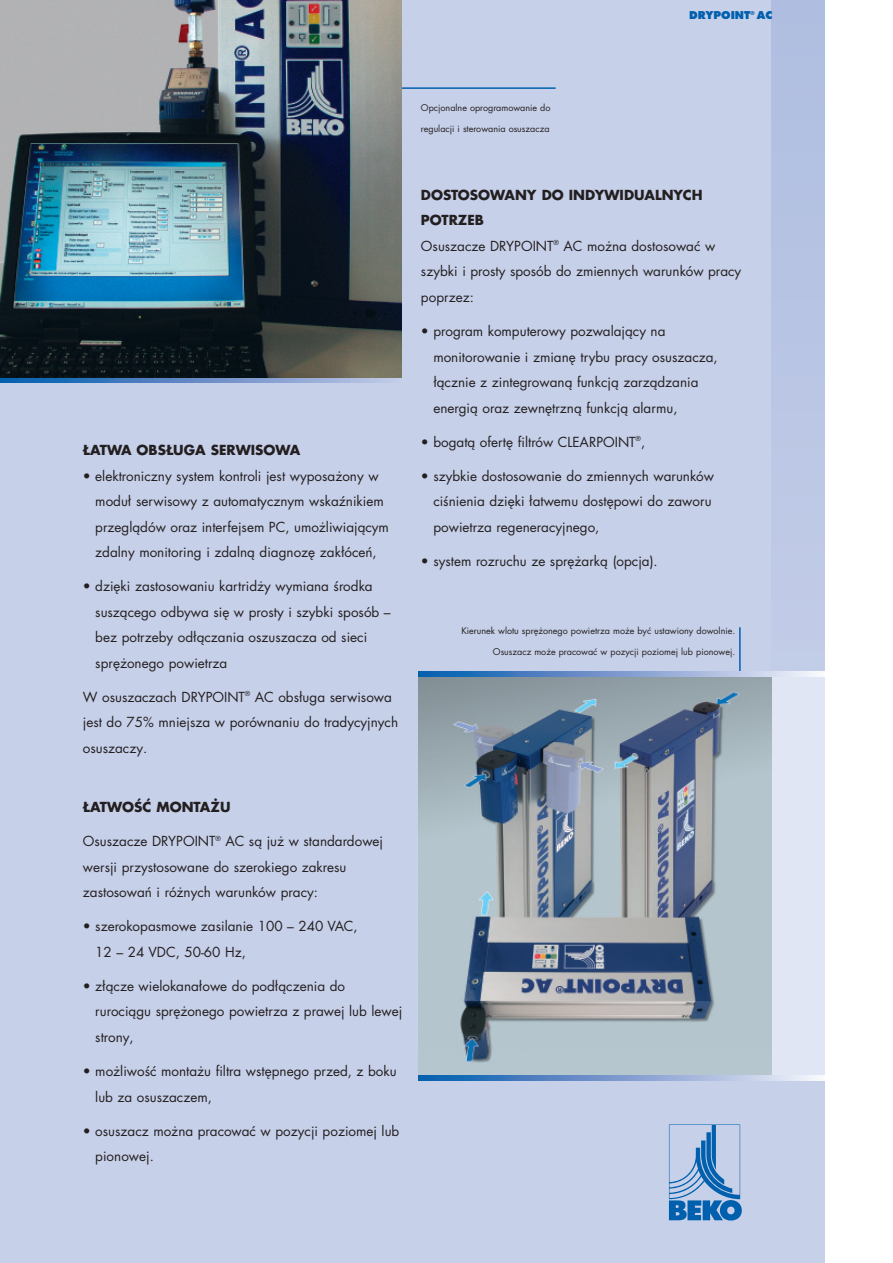
<style>
.page{position:relative;width:893px;height:1263px;background:#fff}
.page>*{position:absolute;margin:0;border:0;box-sizing:border-box;transform-origin:0 0}
.t1{font:13.5px/25.5px "Futura LT Pro";color:#231f20}
.t2{font:700 13.5px "Futura LT Pro";color:#231f20}
.t3{font:800 10.5px "Futura";color:#0160ae}
.t4{font:9px "Futura LT Pro";color:#231f20}
.s1{font-family:"Futura"}
.s2{font-weight:700}
</style>
<div class="page">
<div style="left:0;top:0;width:825px;height:1263px;background:#c7d0e9"></div>
<hr style="left:385px;top:87px;width:171px;height:2px;background:#0160ae">
<div style="left:772px;top:0;width:53px;height:811px;background:#b8c4e3"></div>
<div style="left:419px;top:676px;width:406px;height:400px;background:#e0e6f3"></div>
<img style="left:0;top:0;width:402px;height:378px">
<svg style="left:0;top:378px;width:385px;height:5px;background:#608dc7"></svg>
<hr style="left:739px;top:627px;width:2px;height:59px;background:#0160ae">
<img style="left:419px;top:676px;width:353px;height:400px">
<svg style="left:419px;top:672px;width:406px;height:4px;background:#7da0d1"></svg>
<svg style="left:419px;top:1076px;width:406px;height:4px;background:#7da0d1"></svg>
<svg style="left:669px;top:1124px;width:73px;height:96px"></svg>
<p class="t3" style="left:689px;top:11px;width:85px">DRYPOINT<sup>®</sup> AC</p>
<p class="t4" style="left:421px;top:101px;width:131px">Opcjonalne oprogramowanie do</p>
<p class="t4" style="left:421px;top:122px;width:130px">regulacji i sterowania osuszacza</p>
<p class="t2" style="left:83px;top:440px;width:219px">ŁATWA OBSŁUGA SERWISOWA</p>
<p class="t1" style="left:95px;top:463px;width:295px;text-indent:-12px"><span class="s1">•</span> elektroniczny system kontroli jest wyposażony w moduł serwisowy z automatycznym wskaźnikiem przeglądów oraz interfejsem PC, umożliwiającym zdalny monitoring i zdalną diagnozę zakłóceń,</p>
<p class="t1" style="left:95px;top:573px;width:297px;text-indent:-12px"><span class="s1">•</span> dzięki zastosowaniu kartridży wymiana środka suszącego odbywa się w prosty i szybki sposób – bez potrzeby odłączania oszuszacza od sieci sprężonego powietrza</p>
<p class="t1" style="left:83px;top:684px;width:317px">W osuszaczach DRYPOINT<sup>®</sup> AC obsługa serwisowa jest do 75% mniejsza w porównaniu do tradycyjnych osuszaczy.</p>
<p class="t2" style="left:83px;top:797px;width:149px">ŁATWOŚĆ MONTAŻU</p>
<p class="t1" style="left:83px;top:828px;width:302px">Osuszacze DRYPOINT<sup>®</sup> AC są już w standardowej wersji przystosowane do szerokiego zakresu zastosowań i różnych warunków pracy:</p>
<p class="t1" style="left:95px;top:913px;width:264px;text-indent:-12px"><span class="s1">•</span> szerokopasmowe zasilanie 100 – 240 VAC,<br>12 – 24 VDC, 50-60 Hz,</p>
<p class="t1" style="left:95px;top:973px;width:309px;text-indent:-12px"><span class="s1">•</span> złącze wielokanałowe do podłączenia do rurociągu sprężonego powietrza z prawej lub lewej strony,</p>
<p class="t1" style="left:95px;top:1058px;width:303px;text-indent:-12px"><span class="s1">•</span> możliwość montażu filtra wstępnego przed, z boku lub za osuszaczem,</p>
<p class="t1" style="left:95px;top:1118px;width:306px;text-indent:-12px"><span class="s1">•</span> osuszacz można pracować w pozycji poziomej lub pionowej.</p>
<p class="t1" style="left:421px;top:182px;width:322px"><span class="s2">DOSTOSOWANY DO INDYWIDUALNYCH<br>POTRZEB<br></span>Osuszacze DRYPOINT<sup>®</sup> AC można dostosować w szybki i prosty sposób do zmiennych warunków pracy poprzez:</p>
<p class="t1" style="left:433px;top:318px;width:286px;text-indent:-12px"><span class="s1">•</span> program komputerowy pozwalający na monitorowanie i zmianę trybu pracy osuszacza, łącznie z zintegrowaną funkcją zarządzania energią oraz zewnętrzną funkcją alarmu,</p>
<p class="t1" style="left:421px;top:429px;width:226px"><span class="s1">•</span> bogatą ofertę filtrów CLEARPOINT<sup>®</sup>,</p>
<p class="t1" style="left:433px;top:463px;width:282px;text-indent:-12px"><span class="s1">•</span> szybkie dostosowanie do zmiennych warunków ciśnienia dzięki łatwemu dostępowi do zaworu powietrza regeneracyjnego,</p>
<p class="t1" style="left:421px;top:548px;width:238px"><span class="s1">•</span> system rozruchu ze sprężarką (opcja).</p>
<p class="t4" style="left:461px;top:624px;width:275px">Kierunek wlotu sprężonego powietrza może być ustawiony dowolnie.</p>
<p class="t4" style="left:493px;top:645px;width:244px">Osuszacz może pracować w pozycji poziomej lub pionowej.</p>
</div>
